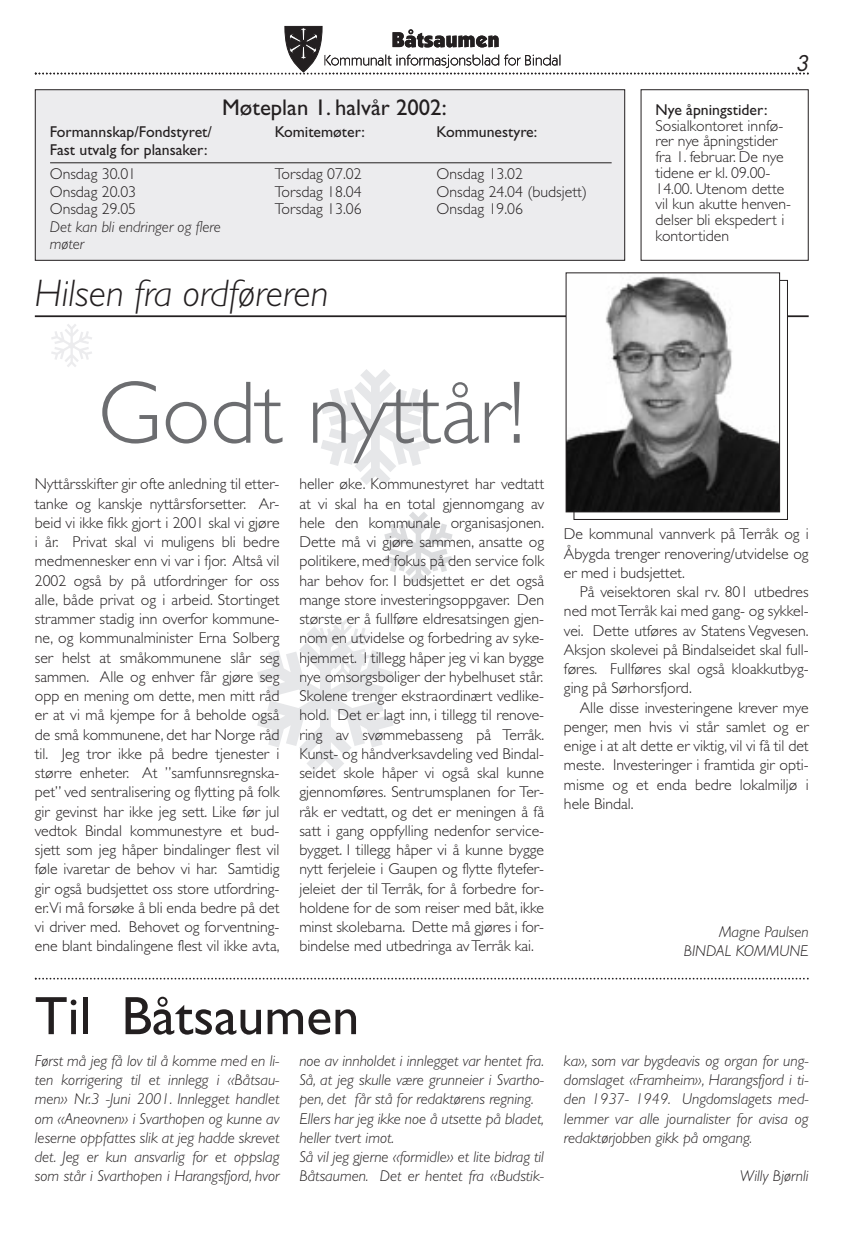
<style>
.page{position:relative;width:868px;height:1239px;background:#fff}
.page>*{position:absolute;margin:0;border:0;box-sizing:border-box;transform-origin:0 0}
.t1{font:300 89.25px "Gill Sans";color:#6c6d70}
.t2{font:54.25px "Gill Sans";color:#231f20}
.t3{font:italic 300 38.5px "Gill Sans";color:#231f20}
.t4{font:22.75px "Gill Sans";color:#231f20}
.t5{font:italic 21px "Futura";color:#231f20}
.t6{font:300 15.75px/19.2px "Gill Sans";color:#231f20;text-align:justify}
.t7{font:italic 300 15.75px/19.2px "Gill Sans";color:#231f20}
.t8{font:15.75px/17.5px "Gill Sans";color:#231f20}
</style>
<div class="page">
<svg style="left:35px;top:26px;width:774px;height:48px"></svg>
<div style="left:35px;top:90px;width:590px;height:170px;background:#ececee"></div>
<div style="left:35px;top:89px;width:590px;height:172px;border:1px solid #231f20"></div>
<div style="left:641px;top:89px;width:168px;height:172px;border:1px solid #231f20"></div>
<hr style="left:50px;top:162px;width:562px;height:1px;background:#231f20">
<hr style="left:35px;top:315px;width:774px;height:2px;background:#231f20">
<svg style="left:576px;top:282px;width:210px;height:231px"></svg>
<img style="left:568px;top:276px;width:210px;height:234px">
<div style="left:566px;top:272px;width:214px;height:240px;border:1px solid #231f20"></div>
<svg style="left:35px;top:978px;width:774px;height:2px"></svg>
<h3 class="t5" style="left:796px;top:53px;width:18px">3</h3>
<h3 class="t4" style="left:222px;top:99px;width:226px">Møteplan 1. halvår 2002:</h3>
<p class="t8" style="left:655px;top:103px;width:113px">Nye åpningstider:</p>
<p class="t6" style="left:655px;top:119px;width:137px;line-height:15.8px;text-align:left">Sosialkontoret innfø&shy;rer nye åpningstider fra 1. februar. De nye tidene er kl. 09.00-<br>14.00. Utenom dette vil kun akutte henven&shy;delser bli ekspedert i kontortiden</p>
<h3 class="t3" style="left:35px;top:279px;width:295px">Hilsen fra ordføreren</h3>
<p class="t8" style="left:50px;top:125px;width:164px">Formannskap/Fondstyret/<br>Fast utvalg for plansaker:</p>
<p class="t6" style="left:50px;top:167px;width:88px;line-height:17.5px">Onsdag 30.01<br>Onsdag 20.03<br>Onsdag 29.05</p>
<p class="t7" style="left:50px;top:219px;width:173px;line-height:17.5px">Det kan bli endringer og flere møter</p>
<p class="t8" style="left:275px;top:125px;width:92px">Komitemøter:</p>
<p class="t6" style="left:275px;top:167px;width:88px;line-height:17.5px">Torsdag 07.02<br>Torsdag 18.04<br>Torsdag 13.06</p>
<p class="t8" style="left:437px;top:125px;width:102px">Kommunestyre:</p>
<p class="t6" style="left:437px;top:167px;width:152px;line-height:17.5px;text-align:left">Onsdag 13.02<br>Onsdag 24.04 (budsjett)<br>Onsdag 19.06</p>
<h1 class="t1" style="left:98px;top:382px;width:428px">Godt nyttår!</h1>
<p class="t6" style="left:35px;top:476px;width:246px">Nyttårsskifter gir ofte anledning til etter&shy;tanke og kanskje nyttårsforsetter. Ar&shy;beid vi ikke fikk gjort i 2001 skal vi gjøre i år. Privat skal vi muligens bli bedre medmennesker enn vi var i fjor. Altså vil 2002 også by på utfordringer for oss alle, både privat og i arbeid. Stortinget strammer stadig inn overfor kommune&shy;ne, og kommunalminister Erna Solberg ser helst at småkommunene slår seg sammen. Alle og enhver får gjøre seg opp en mening om dette, men mitt råd er at vi må kjempe for å beholde også de små kommunene, det har Norge råd til. Jeg tror ikke på bedre tjenester i større enheter. At ”samfunnsregnska&shy;pet” ved sentralisering og flytting på folk gir gevinst har ikke jeg sett. Like før jul vedtok Bindal kommunestyre et bud&shy;sjett som jeg håper bindalinger flest vil føle ivaretar de behov vi har. Samtidig gir også budsjettet oss store utfordring&shy;er.Vi må forsøke å bli enda bedre på det vi driver med. Behovet og forventning&shy;ene blant bindalingene flest vil ikke avta,</p>
<p class="t6" style="left:299px;top:476px;width:246px">heller øke. Kommunestyret har vedtatt at vi skal ha en total gjennomgang av hele den kommunale organisasjonen.<br>Dette må vi gjøre sammen, ansatte og politikere, med fokus på den service folk har behov for. I budsjettet er det også mange store investeringsoppgaver. Den største er å fullføre eldresatsingen gjen&shy;nom en utvidelse og forbedring av syke&shy;hjemmet. I tillegg håper jeg vi kan bygge nye omsorgsboliger der hybelhuset står.<br>Skolene trenger ekstraordinært vedlike&shy;hold. Det er lagt inn, i tillegg til renove&shy;ring av svømmebasseng på Terråk.<br>Kunst- og håndverksavdeling ved Bindal&shy;seidet skole håper vi også skal kunne gjennomføres. Sentrumsplanen for Ter&shy;råk er vedtatt, og det er meningen å få satt i gang oppfylling nedenfor service&shy;bygget. I tillegg håper vi å kunne bygge nytt ferjeleie i Gaupen og flytte flytefer&shy;jeleiet der til Terråk, for å forbedre for&shy;holdene for de som reiser med båt, ikke minst skolebarna. Dette må gjøres i for&shy;bindelse med utbedringa av Terråk kai.</p>
<h2 class="t2" style="left:35px;top:997px;width:326px">Til Båtsaumen</h2>
<p class="t6" style="left:564px;top:526px;width:246px">De kommunal vannverk på Terråk og i Åbygda trenger renovering/utvidelse og er med i budsjettet.</p>
<p class="t6" style="left:564px;top:584px;width:246px;text-indent:16px">På veisektoren skal rv. 801 utbedres ned mot Terråk kai med gang- og sykkel&shy;vei. Dette utføres av Statens Vegvesen.<br>Aksjon skolevei på Bindalseidet skal full&shy;føres. Fullføres skal også kloakkutbyg&shy;ging på Sørhorsfjord.</p>
<p class="t6" style="left:564px;top:699px;width:246px;text-indent:16px">Alle disse investeringene krever mye penger, men hvis vi står samlet og er enige i at alt dette er viktig, vil vi få til det meste. Investeringer i framtida gir opti&shy;misme og et enda bedre lokalmiljø i hele Bindal.</p>
<p class="t7" style="left:684px;top:923px;width:126px;text-align:right">Magne Paulsen<br>BINDAL KOMMUNE</p>
<p class="t7" style="left:35px;top:1053px;width:246px;text-align:justify">Først må jeg få lov til å komme med en li&shy;ten korrigering til et innlegg i «Båtsau&shy;men» Nr.3 -Juni 2001. Innlegget handlet om «Aneovnen» i Svarthopen og kunne av leserne oppfattes slik at jeg hadde skrevet det. Jeg er kun ansvarlig for et oppslag som står i Svarthopen i Harangsfjord, hvor</p>
<p class="t7" style="left:299px;top:1053px;width:246px">noe av innholdet i innlegget var hentet fra.<br>Så, at jeg skulle være grunneier i Svartho&shy;pen, det får stå for redaktørens regning.<br>Ellers har jeg ikke noe å utsette på bladet, heller tvert imot.<br>Så vil jeg gjerne «formidle» et lite bidrag til Båtsaumen. Det er hentet fra «Budstik-</p>
<p class="t7" style="left:564px;top:1053px;width:246px;text-align:justify">ka», som var bygdeavis og organ for ung&shy;domslaget «Framheim», Harangsfjord i ti&shy;den 1937- 1949. Ungdomslagets med&shy;lemmer var alle journalister for avisa og redaktørjobben gikk på omgang.</p>
<p class="t7" style="left:740px;top:1168px;width:70px">Willy Bjørnli</p>
</div>
